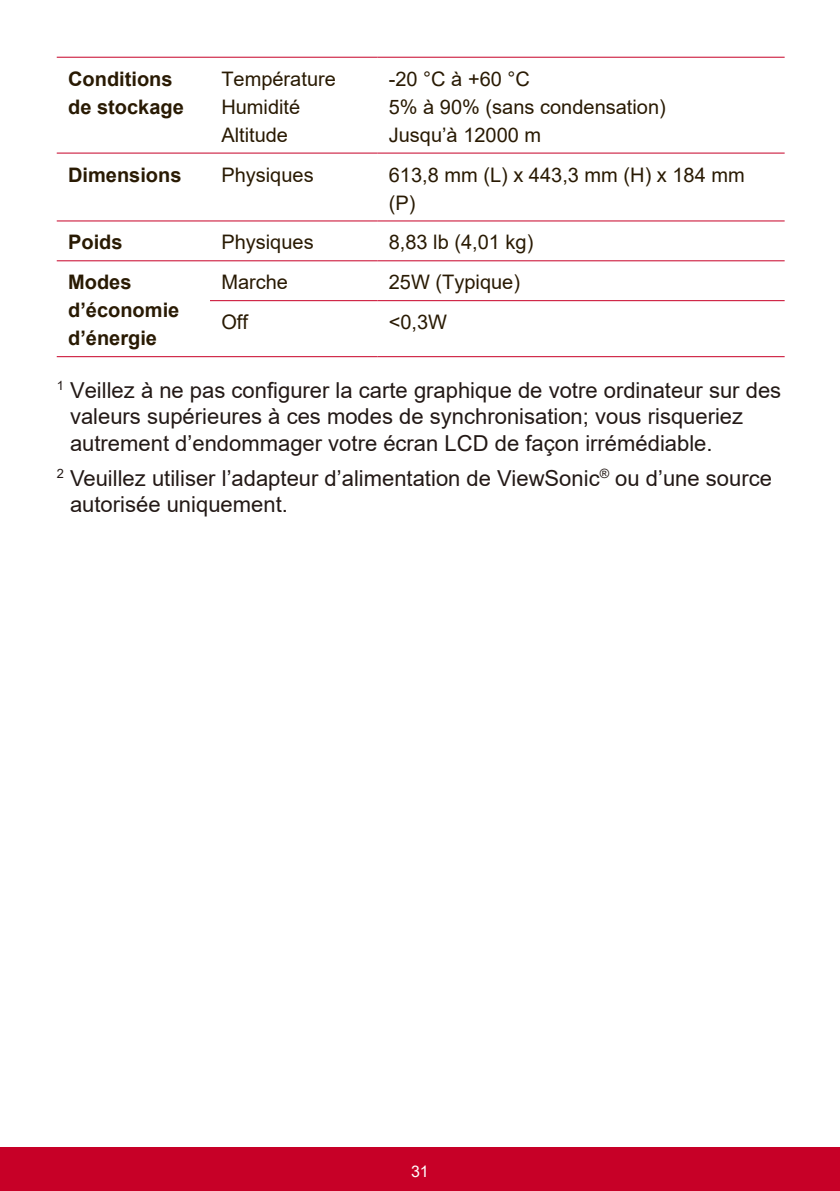
<style>
.page{position:relative;width:840px;height:1191px;background:#fff}
.page>*{position:absolute;margin:0;border:0;box-sizing:border-box;transform-origin:0 0}
.Body{font:22px/26.4px "Arial";color:#231916}
.Table{font:20px/28px "Arial";color:#291a03}
.Table-2{font:700 20px/28px "Arial";color:#291a03}
.t1{font:16px "Arial";color:#fff}
</style>
<div class="page">
<div style="left:0;top:1147px;width:839px;height:44px;background:#c70027"></div>
<hr style="left:57px;top:153px;width:153px;height:1px;background:#c70027">
<hr style="left:210px;top:153px;width:167px;height:1px;background:#c70027">
<hr style="left:377px;top:153px;width:407px;height:1px;background:#c70027">
<hr style="left:57px;top:57px;width:153px;height:1px;background:#c70027">
<hr style="left:210px;top:57px;width:167px;height:1px;background:#c70027">
<hr style="left:377px;top:57px;width:407px;height:1px;background:#c70027">
<hr style="left:57px;top:220px;width:153px;height:1px;background:#c70027">
<hr style="left:210px;top:220px;width:167px;height:1px;background:#c70027">
<hr style="left:377px;top:220px;width:407px;height:1px;background:#c70027">
<hr style="left:57px;top:260px;width:153px;height:1px;background:#c70027">
<hr style="left:210px;top:260px;width:167px;height:1px;background:#c70027">
<hr style="left:377px;top:260px;width:407px;height:1px;background:#c70027">
<hr style="left:210px;top:300px;width:167px;height:1px;background:#c70027">
<hr style="left:377px;top:300px;width:407px;height:1px;background:#c70027">
<hr style="left:57px;top:356px;width:153px;height:1px;background:#c70027">
<hr style="left:210px;top:356px;width:167px;height:1px;background:#c70027">
<hr style="left:377px;top:356px;width:407px;height:1px;background:#c70027">
<p class="Table-2" style="left:68px;top:65px;width:117px">Conditions de stockage</p>
<p class="Table" style="left:221px;top:65px;width:116px">Température</p>
<p class="Table" style="left:221px;top:93px;width:80px">Humidité</p>
<p class="Table" style="left:221px;top:121px;width:68px">Altitude</p>
<p class="Table" style="left:388px;top:65px;width:143px">-20 °C à +60 °C</p>
<p class="Table" style="left:388px;top:93px;width:278px">5% à 90% (sans condensation)</p>
<p class="Table" style="left:388px;top:121px;width:154px">Jusqu’à 12000 m</p>
<p class="Table-2" style="left:68px;top:161px;width:115px">Dimensions</p>
<p class="Table" style="left:221px;top:160px;width:94px">Physiques</p>
<p class="Table" style="left:388px;top:160px;width:357px">613,8 mm (L) x 443,3 mm (H) x 184 mm (P)</p>
<p class="Table-2" style="left:68px;top:229px;width:56px">Poids</p>
<p class="Table" style="left:221px;top:228px;width:94px">Physiques</p>
<p class="Table" style="left:388px;top:228px;width:146px">8,83 lb (4,01 kg)</p>
<p class="Table-2" style="left:68px;top:268px;width:113px">Modes d’économie d’énergie</p>
<p class="Table" style="left:221px;top:268px;width:68px">Marche</p>
<p class="Table" style="left:388px;top:268px;width:133px">25W (Typique)</p>
<p class="Table" style="left:221px;top:308px;width:28px">Off</p>
<p class="Table" style="left:388px;top:308px;width:60px">&lt;0,3W</p>
<p class="Body" style="left:70px;top:377px;width:712px;text-indent:-13px"><sup>1</sup> Veillez à ne pas configurer la carte graphique de votre ordinateur sur des valeurs supérieures à ces modes de synchronisation; vous risqueriez autrement d’endommager votre écran LCD de façon irrémédiable.</p>
<p class="Body" style="left:70px;top:464px;width:703px;text-indent:-13px"><sup>2</sup> Veuillez utiliser l’adapteur d’alimentation de ViewSonic<sup>®</sup> ou d’une source autorisée uniquement.</p>
<p class="t1" style="left:411px;top:1160px;width:19px">31</p>
</div>
